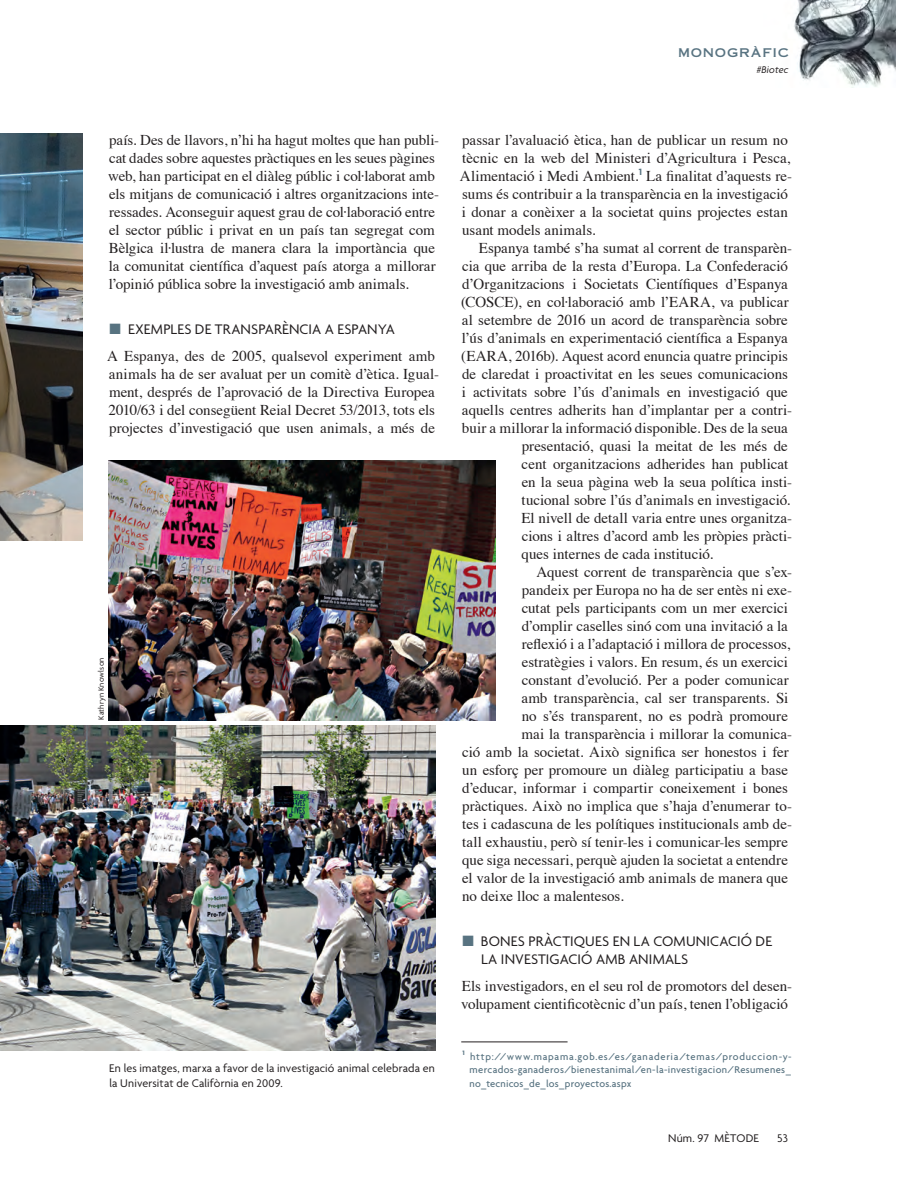
<style>
.page{position:relative;width:897px;height:1195px;background:#fff}
.page>*{position:absolute;margin:0;border:0;box-sizing:border-box;transform-origin:0 0}
.t1{font:15px/18px "Times";color:#231f20}
.t2{font:15px/18px "Agenda";letter-spacing:.01em;color:#231f20}
._09_PEUS_DE_FOTO{font:12px/15px "Agenda";letter-spacing:.01em;color:#231f20}
.t3{font:12px "Copperplate Thirty One AB";letter-spacing:.06em;color:#587381}
._13_NOTAS_AL_PIE{font:500 10.5px/13.5px "Agenda";letter-spacing:.02em;color:#587381;text-align:justify}
.t4{font:italic 10.5px "Agenda";letter-spacing:.015em;color:#231f20}
._15_CREDITOS_FOTOGRA{font:8.25px "Agenda";letter-spacing:.02em;color:#231f20}
.s1{color:#587381}
</style>
<div class="page">
<img style="left:794px;top:0;width:102px;height:88px">
<hr style="left:461px;top:1041px;width:106px;height:1px;background:#231f20">
<img style="left:108px;top:460px;width:387px;height:261px">
<img style="left:0;top:725px;width:436px;height:325px">
<img style="left:0;top:134px;width:83px;height:406px">
<p class="t3" style="left:678px;top:46px;width:113px">MONOGRÀFIC</p>
<p class="t4" style="left:757px;top:63px;width:33px">#Biotec</p>
<p class="t1" style="left:108px;top:130px;width:332px">país. Des de llavors, n’hi ha hagut moltes que han publi&shy;cat dades sobre aquestes pràctiques en les seues pàgines web, han participat en el diàleg públic i col·laborat amb els mitjans de comunicació i altres organitzacions inte&shy;ressades. Aconseguir aquest grau de col·laboració entre el sector públic i privat en un país tan segregat com Bèlgica il·lustra de manera clara la importància que la comunitat científica d’aquest país atorga a millorar l’opinió pública sobre la investigació amb animals.</p>
<p class="t2" style="left:109px;top:320px;width:287px"><span class="s1">■</span> EXEMPLES DE TRANSPARÈNCIA A ESPANYA</p>
<p class="t1" style="left:107px;top:346px;width:334px">A Espanya, des de 2005, qualsevol experiment amb animals ha de ser avaluat per un comitè d’ètica. Igual&shy;ment, després de l’aprovació de la Directiva Europea 2010/63 i del consegüent Reial Decret 53/2013, tots els projectes d’investigació que usen animals, a més de</p>
<p class="_15_CREDITOS_FOTOGRA" style="left:96px;top:720px;width:64px;rotate:-90deg">Kathryn Knowlson</p>
<p class="_09_PEUS_DE_FOTO" style="left:109px;top:1060px;width:327px">En les imatges, marxa a favor de la investigació animal celebrada en la Universitat de Califòrnia en 2009.</p>
<p class="t1" style="left:460px;top:130px;width:334px">passar l’avaluació ètica, han de publicar un resum no tècnic en la web del Ministeri d’Agricultura i Pesca, Alimentació i Medi Ambient.<sup>1</sup> La finalitat d’aquests re&shy;sums és contribuir a la transparència en la investigació i donar a conèixer a la societat quins projectes estan usant models animals.</p>
<p class="t1" style="left:479px;top:238px;width:315px">Espanya també s’ha sumat al corrent de transparèn-</p>
<p class="t1" style="left:462px;top:256px;width:327px">cia que arriba de la resta d’Europa. La Confederació</p>
<p class="t1" style="left:462px;top:274px;width:327px">d’Organitzacions i Societats Científiques d’Espanya</p>
<p class="t1" style="left:461px;top:292px;width:329px">(COSCE), en col·laboració amb l’EARA, va publicar</p>
<p class="t1" style="left:462px;top:310px;width:328px">al setembre de 2016 un acord de transparència sobre</p>
<p class="t1" style="left:462px;top:328px;width:328px">l’ús d’animals en experimentació científica a Espanya</p>
<p class="t1" style="left:461px;top:346px;width:328px">(EARA, 2016b). Aquest acord enuncia quatre principis</p>
<p class="t1" style="left:462px;top:364px;width:327px">de claredat i proactivitat en les seues comunicacions</p>
<p class="t1" style="left:462px;top:382px;width:327px">i activitats sobre l’ús d’animals en investigació que</p>
<p class="t1" style="left:462px;top:400px;width:332px">aquells centres adherits han d’implantar per a contri-</p>
<p class="t1" style="left:462px;top:418px;width:327px">buir a millorar la informació disponible. Des de la seua</p>
<p class="t1" style="left:522px;top:436px;width:268px">presentació, quasi la meitat de les més de</p>
<p class="t1" style="left:522px;top:454px;width:268px">cent organitzacions adherides han publicat</p>
<p class="t1" style="left:522px;top:472px;width:272px">en la seua pàgina web la seua política insti-</p>
<p class="t1" style="left:522px;top:490px;width:270px">tucional sobre l’ús d’animals en investigació.</p>
<p class="t1" style="left:521px;top:508px;width:272px">El nivell de detall varia entre unes organitza-</p>
<p class="t1" style="left:522px;top:526px;width:272px">cions i altres d’acord amb les pròpies pràcti-</p>
<p class="t1" style="left:522px;top:544px;width:193px">ques internes de cada institució.</p>
<p class="t1" style="left:536px;top:562px;width:257px">Aquest corrent de transparència que s’ex-</p>
<p class="t1" style="left:522px;top:580px;width:272px">pandeix per Europa no ha de ser entès ni exe-</p>
<p class="t1" style="left:522px;top:598px;width:268px">cutat pels participants com un mer exercici</p>
<p class="t1" style="left:522px;top:616px;width:268px">d’omplir caselles sinó com una invitació a la</p>
<p class="t1" style="left:522px;top:634px;width:270px">reflexió i a l’adaptació i millora de processos,</p>
<p class="t1" style="left:522px;top:652px;width:268px">estratègies i valors. En resum, és un exercici</p>
<p class="t1" style="left:522px;top:670px;width:269px">constant d’evolució. Per a poder comunicar</p>
<p class="t1" style="left:521px;top:688px;width:268px">amb transparència, cal ser transparents. Si</p>
<p class="t1" style="left:522px;top:706px;width:268px">no s’és transparent, no es podrà promoure</p>
<p class="t1" style="left:522px;top:724px;width:272px">mai la transparència i millorar la comunica-</p>
<p class="t1" style="left:462px;top:742px;width:328px">ció amb la societat. Això significa ser honestos i fer</p>
<p class="t1" style="left:462px;top:760px;width:327px">un esforç per promoure un diàleg participatiu a base</p>
<p class="t1" style="left:462px;top:778px;width:327px">d’educar, informar i compartir coneixement i bones</p>
<p class="t1" style="left:462px;top:796px;width:331px">pràctiques. Això no implica que s’haja d’enumerar to-</p>
<p class="t1" style="left:462px;top:814px;width:332px">tes i cadascuna de les polítiques institucionals amb de-</p>
<p class="t1" style="left:462px;top:832px;width:327px">tall exhaustiu, però sí tenir-les i comunicar-les sempre</p>
<p class="t1" style="left:462px;top:850px;width:327px">que siga necessari, perquè ajuden la societat a entendre</p>
<p class="t1" style="left:462px;top:868px;width:327px">el valor de la investigació amb animals de manera que</p>
<p class="t1" style="left:462px;top:886px;width:163px">no deixe lloc a malentesos.</p>
<p class="t2" style="left:481px;top:932px;width:292px;text-indent:-19px"><span class="s1">■</span> BONES PRÀCTIQUES EN LA COMUNICACIÓ DE<br>LA INVESTIGACIÓ AMB ANIMALS</p>
<p class="t1" style="left:461px;top:976px;width:333px">Els investigadors, en el seu rol de promotors del desen&shy;volupament cientificotècnic d’un país, tenen l’obligació</p>
<p class="_13_NOTAS_AL_PIE" style="left:470px;top:1049px;width:324px;text-indent:-7px"><sup>1</sup> http://www.mapama.gob.es/es/ganaderia/temas/produccion-y&shy;mercados-ganaderos/bienestanimal/en-la-investigacion/Resumenes_ no_tecnicos_de_los_proyectos.aspx</p>
<p class="_09_PEUS_DE_FOTO" style="left:668px;top:1130px;width:92px">Núm. 97 MÈTODE</p>
<p class="_09_PEUS_DE_FOTO" style="left:777px;top:1130px;width:12px">53</p>
</div>
